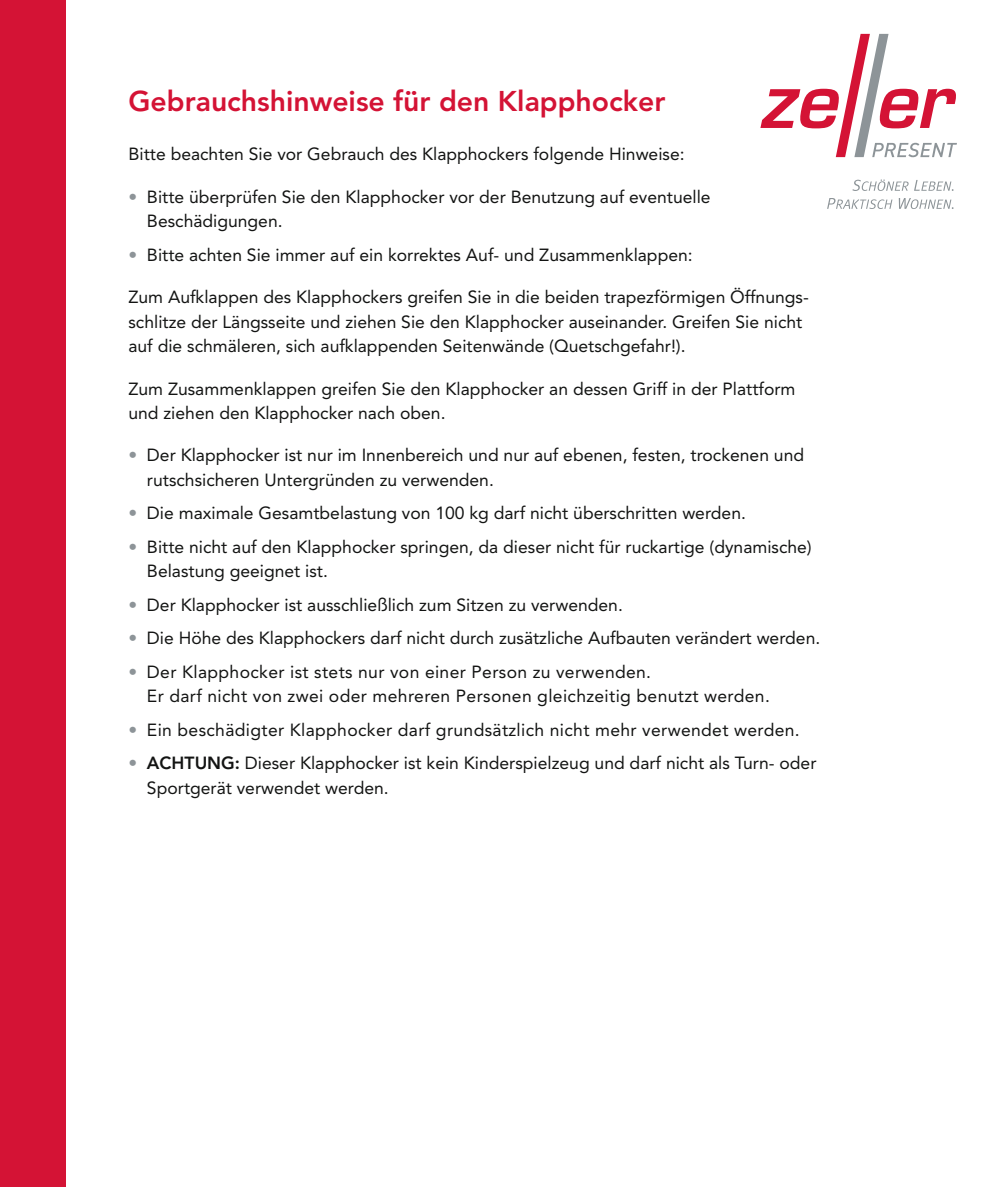
<style>
.page{position:relative;width:990px;height:1187px;background:#fff}
.page>*{position:absolute;margin:0;border:0;box-sizing:border-box;transform-origin:0 0}
.t1{font:800 28.35px "Avenir LT Std";color:#d41335}
.t2{font:17.5px/24.5px "Avenir LT Std";color:#131413}
.t3{font:17.5px/24.5px "Avenir LT Std";letter-spacing:.02em;color:#131413}
.s1{color:#8d9498}
.s2{font-weight:800}
</style>
<div class="page">
<div style="left:0;top:0;width:66px;height:1186px;background:#d41335"></div>
<svg style="left:760px;top:34px;width:196px;height:123px"></svg>
<svg style="left:827px;top:198px;width:126px;height:11px"></svg>
<svg style="left:852px;top:179px;width:101px;height:12px"></svg>
<h1 class="t1" style="left:128px;top:84px;width:538px">Gebrauchshinweise für den Klapphocker</h1>
<p class="t2" style="left:128px;top:142px;width:557px">Bitte beachten Sie vor Gebrauch des Klapphockers folgende Hinweise:</p>
<p class="t2" style="left:147px;top:184px;width:565px;text-indent:-18px"><span class="s1">•</span> Bitte überprüfen Sie den Klapphocker vor der Benutzung auf eventuelle<br>Beschädigungen.</p>
<p class="t2" style="left:128px;top:242px;width:565px"><span class="s1">•</span> Bitte achten Sie immer auf ein korrektes Auf- und Zusammenklappen:</p>
<p class="t2" style="left:128px;top:285px;width:681px">Zum Aufklappen des Klapphockers greifen Sie in die beiden trapezförmigen Öffnungs&shy;schlitze der Längsseite und ziehen Sie den Klapphocker auseinander. Greifen Sie nicht auf die schmäleren, sich aufklappenden Seitenwände (Quetschgefahr!).</p>
<p class="t2" style="left:128px;top:376px;width:668px">Zum Zusammenklappen greifen Sie den Klapphocker an dessen Griff in der Plattform und ziehen den Klapphocker nach oben.</p>
<p class="t2" style="left:147px;top:443px;width:658px;text-indent:-18px"><span class="s1">•</span> Der Klapphocker ist nur im Innenbereich und nur auf ebenen, festen, trockenen und rutschsicheren Untergründen zu verwenden.</p>
<p class="t2" style="left:128px;top:501px;width:618px"><span class="s1">•</span> Die maximale Gesamtbelastung von 100 kg darf nicht überschritten werden.</p>
<p class="t2" style="left:147px;top:534px;width:666px;text-indent:-18px"><span class="s1">•</span> Bitte nicht auf den Klapphocker springen, da dieser nicht für ruckartige (dynamische)<br>Belastung geeignet ist.</p>
<p class="t2" style="left:128px;top:592px;width:496px"><span class="s1">•</span> Der Klapphocker ist ausschließlich zum Sitzen zu verwenden.</p>
<p class="t2" style="left:128px;top:626px;width:693px"><span class="s1">•</span> Die Höhe des Klapphockers darf nicht durch zusätzliche Aufbauten verändert werden.</p>
<p class="t3" style="left:147px;top:659px;width:624px;text-indent:-18px"><span class="s1">•</span> Der Klapphocker ist stets nur von einer Person zu verwenden.<br>Er darf nicht von zwei oder mehreren Personen gleichzeitig benutzt werden.</p>
<p class="t3" style="left:128px;top:717px;width:672px"><span class="s1">•</span> Ein beschädigter Klapphocker darf grundsätzlich nicht mehr verwendet werden.</p>
<p class="t2" style="left:147px;top:750px;width:671px;text-indent:-18px"><span class="s1">•</span> <span class="s2">ACHTUNG:</span> Dieser Klapphocker ist kein Kinderspielzeug und darf nicht als Turn- oder<br>Sportgerät verwendet werden.</p>
</div>
